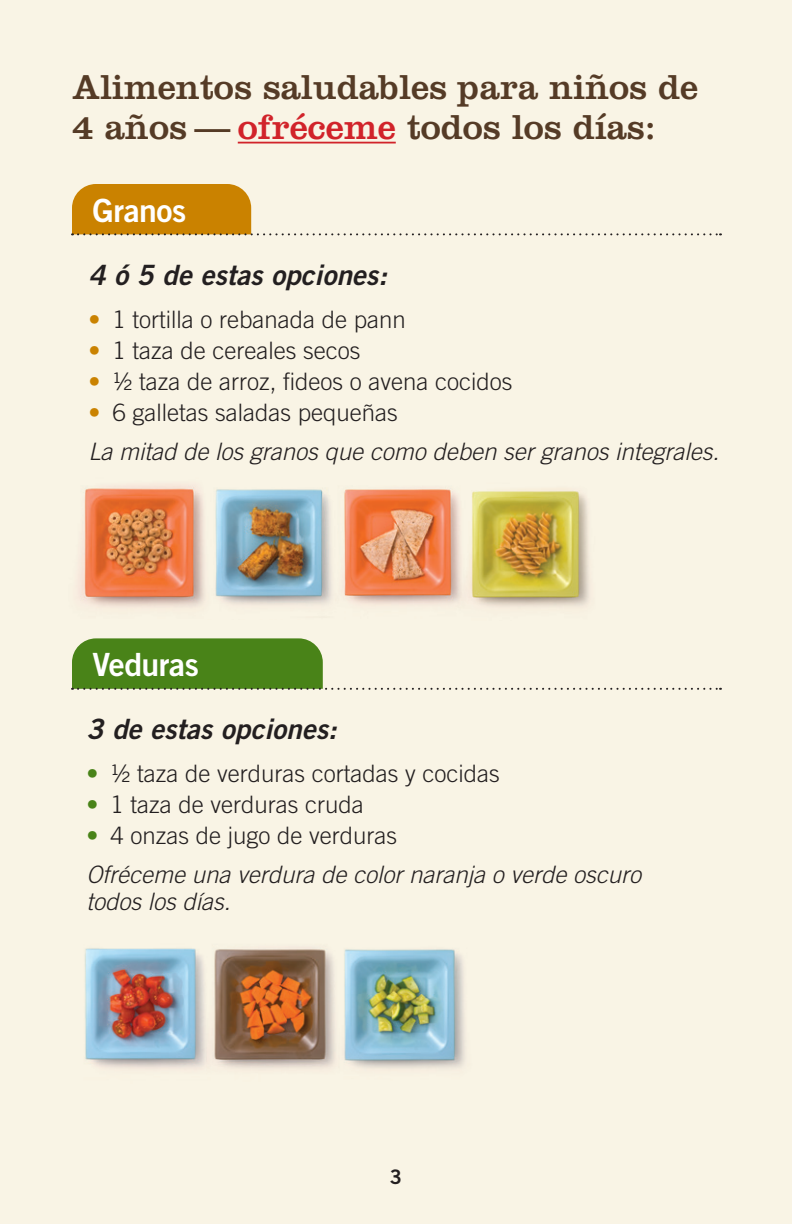
<style>
.page{position:relative;width:792px;height:1224px;background:#f9f4e5}
.page>*{position:absolute;margin:0;border:0;box-sizing:border-box;transform-origin:0 0}
.t1{font:36px/40px "Clarendon";color:#553b26}
.t2{font:32px "Trade Gothic Bold Two";letter-spacing:-.015em;color:#fff}
.t3{font:italic 28px "Trade Gothic Bold Two";color:#231f20}
.t4{font:300 24px "Trade Gothic";color:#231f20}
.t5{font:italic 300 24px/27px "Trade Gothic";color:#231f20}
.t6{font:20px "Trade Gothic Bold Two";color:#231f20}
.s1{color:#d1232a}
.s2{font-weight:400;color:#ca8200}
.s3{color:#498318}
</style>
<div class="page">
<hr style="left:238px;top:142px;width:158px;height:1px;background:#d1232a">
<img style="left:78px;top:484px;width:123px;height:124px">
<img style="left:346px;top:489px;width:105px;height:116px">
<img style="left:201px;top:489px;width:145px;height:116px">
<img style="left:451px;top:490px;width:139px;height:117px">
<svg style="left:72px;top:184px;width:649px;height:51px"></svg>
<svg style="left:72px;top:638px;width:649px;height:52px"></svg>
<img style="left:84px;top:948px;width:123px;height:121px">
<img style="left:207px;top:947px;width:129px;height:122px">
<img style="left:344px;top:949px;width:121px;height:120px">
<h2 class="t1" style="left:72px;top:67px;width:628px">Alimentos saludables para niños de<br>4 años — <span class="s1">ofréceme</span> todos los días:</h2>
<h3 class="t2" style="left:92px;top:190px;width:96px">Granos</h3>
<p class="t3" style="left:88px;top:257px;width:300px">4 ó 5 de estas opciones:</p>
<p class="t4" style="left:88px;top:305px;width:319px"><span class="s2">•</span> 1 tortilla o rebanada de pann</p>
<p class="t4" style="left:88px;top:336px;width:273px"><span class="s2">•</span> 1 taza de cereales secos</p>
<p class="t4" style="left:88px;top:367px;width:426px"><span class="s2">•</span> ½ taza de arroz, fideos o avena cocidos</p>
<p class="t4" style="left:88px;top:398px;width:311px"><span class="s2">•</span> 6 galletas saladas pequeñas</p>
<p class="t5" style="left:88px;top:437px;width:632px">La mitad de los granos que como deben ser granos integrales.</p>
<h3 class="t2" style="left:92px;top:645px;width:108px">Veduras</h3>
<p class="t3" style="left:86px;top:712px;width:252px">3 de estas opciones:</p>
<p class="t4" style="left:86px;top:759px;width:415px"><span class="s3">•</span> ½ taza de verduras cortadas y cocidas</p>
<p class="t4" style="left:86px;top:790px;width:279px"><span class="s3">•</span> 1 taza de verduras cruda</p>
<p class="t4" style="left:86px;top:821px;width:312px"><span class="s3">•</span> 4 onzas de jugo de verduras</p>
<p class="t5" style="left:86px;top:861px;width:556px">Ofréceme una verdura de color naranja o verde oscuro todos los días.</p>
<p class="t6" style="left:390px;top:1164px;width:14px">3</p>
</div>
